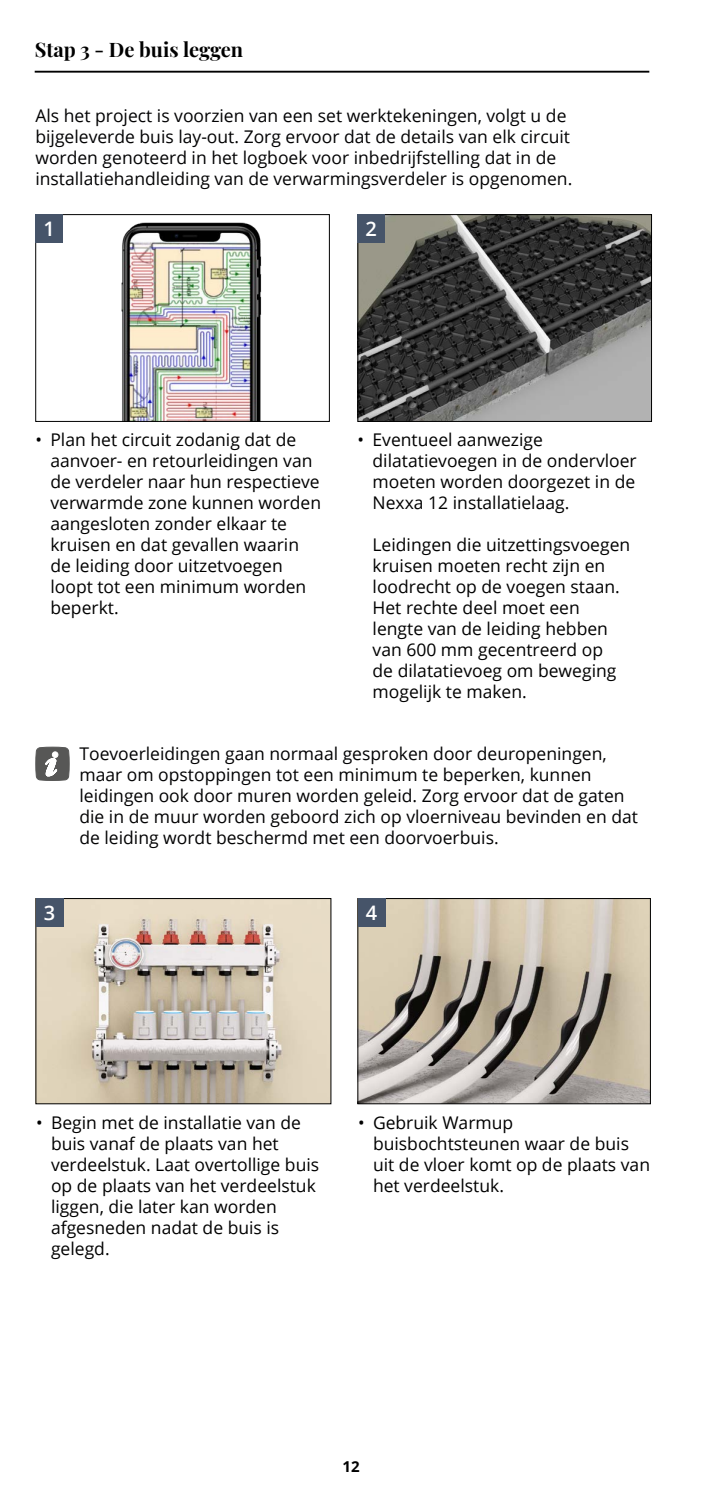
<style>
.page{position:relative;width:702px;height:1489px;background:#fff}
.page>*{position:absolute;margin:0;border:0;box-sizing:border-box;transform-origin:0 0}
.t1{font:700 20px "Playfair Display";color:#000}
.t2{font:600 20px "Open Sans";color:#fff}
.t3{font:17.5px/21px "Open Sans";color:#000}
.t4{font:17.5px/21px "Open Sans";color:#020203}
.t5{font:700 15px "Open Sans";color:#000}
</style>
<div class="page">
<hr style="left:35px;top:71px;width:614px;height:2px;background:#000">
<img style="left:121px;top:222px;width:141px;height:197px">
<div style="left:36px;top:214px;width:293px;height:207px;border:1px solid #000"></div>
<img style="left:360px;top:216px;width:289px;height:203px">
<div style="left:358px;top:214px;width:293px;height:207px;border:1px solid #000"></div>
<img style="left:38px;top:900px;width:291px;height:201px">
<div style="left:35px;top:214px;width:28px;height:29px;background:#465469"></div>
<div style="left:357px;top:214px;width:28px;height:29px;background:#465469"></div>
<div style="left:36px;top:898px;width:27px;height:28px;background:#465469"></div>
<svg style="left:35px;top:746px;width:35px;height:34px"></svg>
<img style="left:360px;top:900px;width:288px;height:201px">
<div style="left:358px;top:898px;width:27px;height:28px;background:#465469"></div>
<p class="t1" style="left:35px;top:34px;width:210px">Stap 3 - De buis leggen</p>
<p class="t4" style="left:35px;top:104px;width:538px">Als het project is voorzien van een set werktekeningen, volgt u de bijgeleverde buis lay-out. Zorg ervoor dat de details van elk circuit worden genoteerd in het logboek voor inbedrijfstelling dat in de installatiehandleiding van de verwarmingsverdeler is opgenomen.</p>
<p class="t2" style="left:43px;top:215px;width:13px">1</p>
<p class="t2" style="left:365px;top:215px;width:13px">2</p>
<p class="t3" style="left:50px;top:428px;width:272px;text-indent:-15px">• Plan het circuit zodanig dat de aanvoer- en retourleidingen van de verdeler naar hun respectieve verwarmde zone kunnen worden aangesloten zonder elkaar te kruisen en dat gevallen waarin de leiding door uitzetvoegen loopt tot een minimum worden beperkt.</p>
<p class="t3" style="left:372px;top:428px;width:266px;text-indent:-15px">• Eventueel aanwezige dilatatievoegen in de ondervloer moeten worden doorgezet in de<br>Nexxa 12 installatielaag.</p>
<p class="t3" style="left:372px;top:533px;width:259px">Leidingen die uitzettingsvoegen kruisen moeten recht zijn en loodrecht op de voegen staan.<br>Het rechte deel moet een lengte van de leiding hebben van 600 mm gecentreerd op<br>de dilatatievoeg om beweging mogelijk te maken.</p>
<p class="t2" style="left:44px;top:899px;width:13px">3</p>
<p class="t4" style="left:79px;top:742px;width:560px">Toevoerleidingen gaan normaal gesproken door deuropeningen, maar om opstoppingen tot een minimum te beperken, kunnen leidingen ook door muren worden geleid. Zorg ervoor dat de gaten die in de muur worden geboord zich op vloerniveau bevinden en dat de leiding wordt beschermd met een doorvoerbuis.</p>
<p class="t2" style="left:366px;top:899px;width:13px">4</p>
<p class="t3" style="left:51px;top:1111px;width:269px;text-indent:-15px">• Begin met de installatie van de buis vanaf de plaats van het verdeelstuk. Laat overtollige buis op de plaats van het verdeelstuk liggen, die later kan worden afgesneden nadat de buis is gelegd.</p>
<p class="t3" style="left:373px;top:1111px;width:278px;text-indent:-15px">• Gebruik Warmup buisbochtsteunen waar de buis uit de vloer komt op de plaats van het verdeelstuk.</p>
<p class="t5" style="left:342px;top:1455px;width:19px">12</p>
</div>
